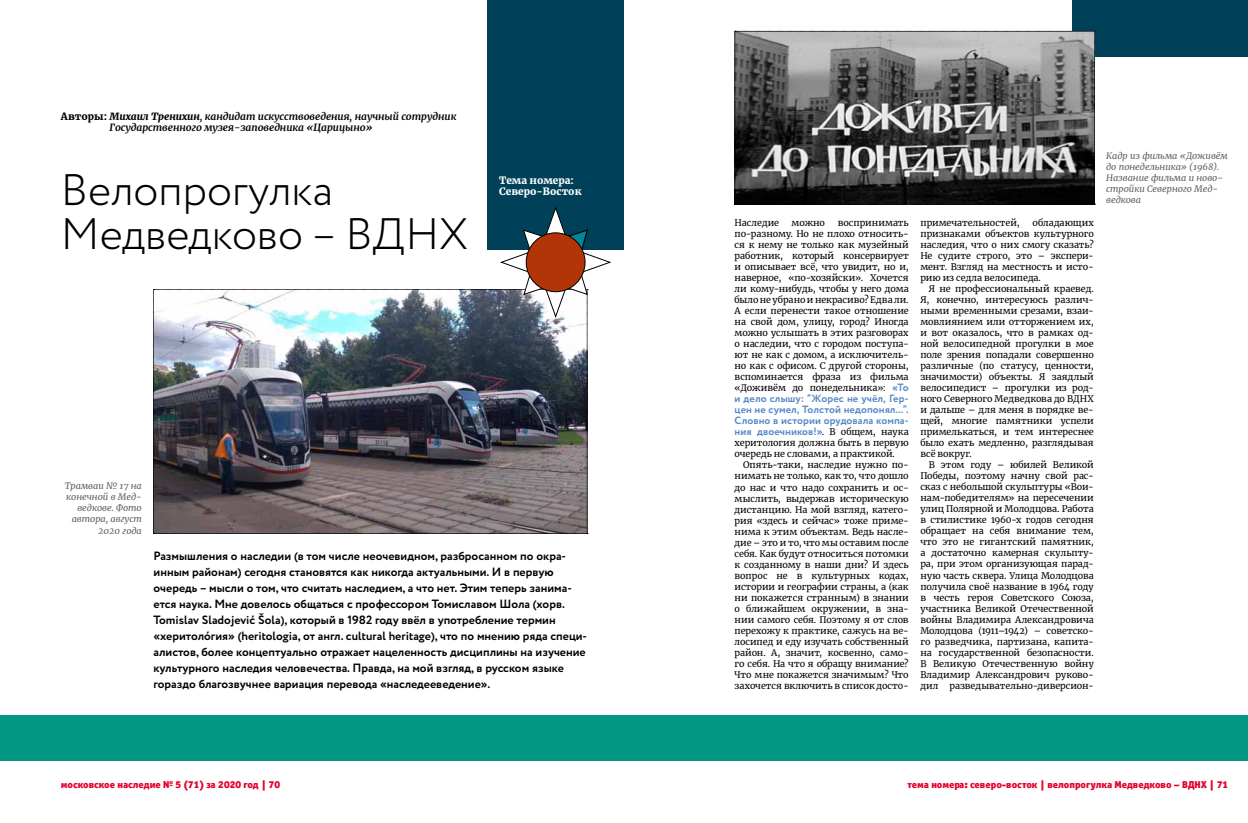
<style>
.page{position:relative;width:1248px;height:823px;background:#fff}
.page>*{position:absolute;margin:0;border:0;box-sizing:border-box;transform-origin:0 0}
.t1{font:300 44px "Circe";color:#000}
.t2{font:700 12px/16px "Circe";color:#000}
.t3{font:700 10.5px/11px "Circe";letter-spacing:.005em;color:#5488c7;text-align:justify}
.t4{font:italic 700 10px/11px "Merriweather";color:#000}
.t5{font:10px "Officina Sans Black C";color:#e4022d}
.t6{font:900 10px "Merriweather";color:#fff}
.t7{font:9px/11px "Merriweather";letter-spacing:-.005em;color:#000;text-align:justify}
.t8{font:italic 9px/11px "Merriweather";color:#636362}
.s1{font-weight:900;font-style:normal}
.s2{font-weight:900}
.s3{font-family:"Circe";font-weight:700;font-size:10.5px;color:#5488c7}
.s4{font-family:"Merriweather";font-weight:400;font-size:9px;color:#000}
</style>
<div class="page">
<div style="left:1071px;top:0;width:176px;height:57px;background:#004159"></div>
<div style="left:0;top:714px;width:1247px;height:46px;background:#009882"></div>
<div style="left:487px;top:0;width:137px;height:249px;background:#004159"></div>
<img style="left:153px;top:207px;width:458px;height:327px">
<div style="left:526px;top:233px;width:59px;height:58px;background:#b13507;border-radius:50%"></div>
<div style="left:526px;top:232px;width:59px;height:60px;border:1px solid #000;border-radius:50%"></div>
<svg style="left:734px;top:31px;width:361px;height:174px;background:#676767"></svg>
<p class="t4" style="left:110px;top:111px;width:348px;text-indent:-49px"><span class="s1">Авторы:</span> <span class="s2">Михаил Тренихин</span>, кандидат искусствоведения, научный сотрудник<br>Государственного музея-заповедника «Царицыно»</p>
<h1 class="t1" style="left:61px;top:161px;width:273px">Велопрогулка</h1>
<h1 class="t1" style="left:61px;top:205px;width:409px">Медведково – ВДНХ</h1>
<p class="t6" style="left:499px;top:174px;width:76px">Тема номера:</p>
<p class="t6" style="left:499px;top:185px;width:84px">Северо-Восток</p>
<p class="t8" style="left:65px;top:480px;width:78px;text-align:right">Трамваи № 17 на конечной в Мед&shy;ведкове. Фото автора, август<br>2020 года</p>
<p class="t2" style="left:153px;top:548px;width:435px">Размышления о наследии (в том числе неочевидном, разбросанном по окра&shy;инным районам) сегодня становятся как никогда актуальными. И в первую очередь – мысли о том, что считать наследием, а что нет. Этим теперь занима&shy;ется наука. Мне довелось общаться с профессором Томиславом Шола (хорв.<br>Tomislav Sladojević Šola), который в 1982 году ввёл в употребление термин «херитоло́гия» (heritologia, от англ. cultural heritage), что по мнению ряда специ&shy;алистов, более концептуально отражает нацеленность дисциплины на изучение культурного наследия человечества. Правда, на мой взгляд, в русском языке гораздо благозвучнее вариация перевода «наследееведение».</p>
<p class="t7" style="left:734px;top:217px;width:46px">Наследие</p>
<p class="t7" style="left:791px;top:217px;width:35px">можно</p>
<p class="t7" style="left:734px;top:217px;width:176px;text-indent:103px">воспринимать по-разному. Но не плохо относить&shy;ся к нему не только как музейный работник, который консервирует и описывает всё, что увидит, но и, наверное, «по-хозяйски». Хочется ли кому-нибудь, чтобы у него дома было не убрано и некрасиво? Едва ли.<br>А если перенести такое отношение на свой дом, улицу, город? Иногда можно услышать в этих разговорах о наследии, что с городом поступа&shy;ют не как с домом, а исключитель&shy;но как с офисом. С другой стороны, вспоминается фраза из фильма «Доживём до понедельника»: <span class="s3">«То</span></p>
<p class="t3" style="left:734px;top:393px;width:176px">и дело слышу: “Жорес не учёл, Гер&shy;цен не сумел, Толстой недопонял...”.<br>Словно в истории орудовала компа&shy;ния двоечников!»<span class="s4">. В общем, наука</span></p>
<p class="t7" style="left:734px;top:437px;width:176px">херитология должна быть в первую очередь не словами, а практикой.</p>
<p class="t7" style="left:734px;top:459px;width:176px;text-indent:9px">Опять-таки, наследие нужно по&shy;нимать не только, как то, что дошло до нас и что надо сохранить и ос&shy;мыслить, выдержав историческую дистанцию. На мой взгляд, катего&shy;рия «здесь и сейчас» тоже приме&shy;нима к этим объектам. Ведь насле&shy;дие – это и то, что мы оставим после себя. Как будут относиться потомки к созданному в наши дни? И здесь вопрос не в культурных кодах, истории и географии страны, а (как ни покажется странным) в знании о ближайшем окружении, в зна&shy;нии самого себя. Поэтому я от слов перехожу к практике, сажусь на ве&shy;лосипед и еду изучать собственный район. А, значит, косвенно, само&shy;го себя. На что я обращу внимание?<br>Что мне покажется значимым? Что захочется включить в список досто-</p>
<p class="t7" style="left:920px;top:217px;width:175px;text-indent:112px">обладающих признаками объектов культурного наследия, что о них смогу сказать?<br>Не судите строго, это – экспери&shy;мент. Взгляд на местность и исто&shy;рию из седла велосипеда.</p>
<p class="t7" style="left:920px;top:283px;width:175px;text-indent:9px">Я не профессиональный краевед.<br>Я, конечно, интересуюсь различ&shy;ными временными срезами, взаи&shy;мовлиянием или отторжением их, и вот оказалось, что в рамках од&shy;ной велосипедной прогулки в мое поле зрения попадали совершенно различные (по статусу, ценности, значимости) объекты. Я заядлый велосипедист – прогулки из род&shy;ного Северного Медведкова до ВДНХ и дальше – для меня в порядке ве&shy;щей, многие памятники успели примелькаться, и тем интереснее было ехать медленно, разглядывая всё вокруг.</p>
<p class="t7" style="left:920px;top:459px;width:175px;text-indent:9px">В этом году – юбилей Великой Победы, поэтому начну свой рас&shy;сказ с небольшой скульптуры «Вои&shy;нам-победителям» на пересечении улиц Полярной и Молодцова. Работа в стилистике 1960-х годов сегодня обращает на себя внимание тем, что это не гигантский памятник, а достаточно камерная скульпту&shy;ра, при этом организующая парад&shy;ную часть сквера. Улица Молодцова получила своё название в 1964 году в честь героя Советского Союза, участника Великой Отечественной войны Владимира Александровича Молодцова (1911–1942) – советско&shy;го разведчика, партизана, капита&shy;на государственной безопасности.<br>В Великую Отечественную войну Владимир Александрович руково&shy;дил разведывательно-диверсион-</p>
<p class="t7" style="left:920px;top:217px;width:101px">примечательностей,</p>
<p class="t8" style="left:1106px;top:150px;width:123px">Кадр из фильма «Доживём до понедельника» (1968).<br>Название фильма и ново&shy;стройки Северного Мед&shy;ведкова</p>
<p class="t5" style="left:61px;top:778px;width:220px">московское наследие № 5 (71) за 2020 год | 70</p>
<p class="t5" style="left:907px;top:778px;width:322px">тема номера: северо-восток | велопрогулка Медведково – ВДНХ | 71</p>
</div>
